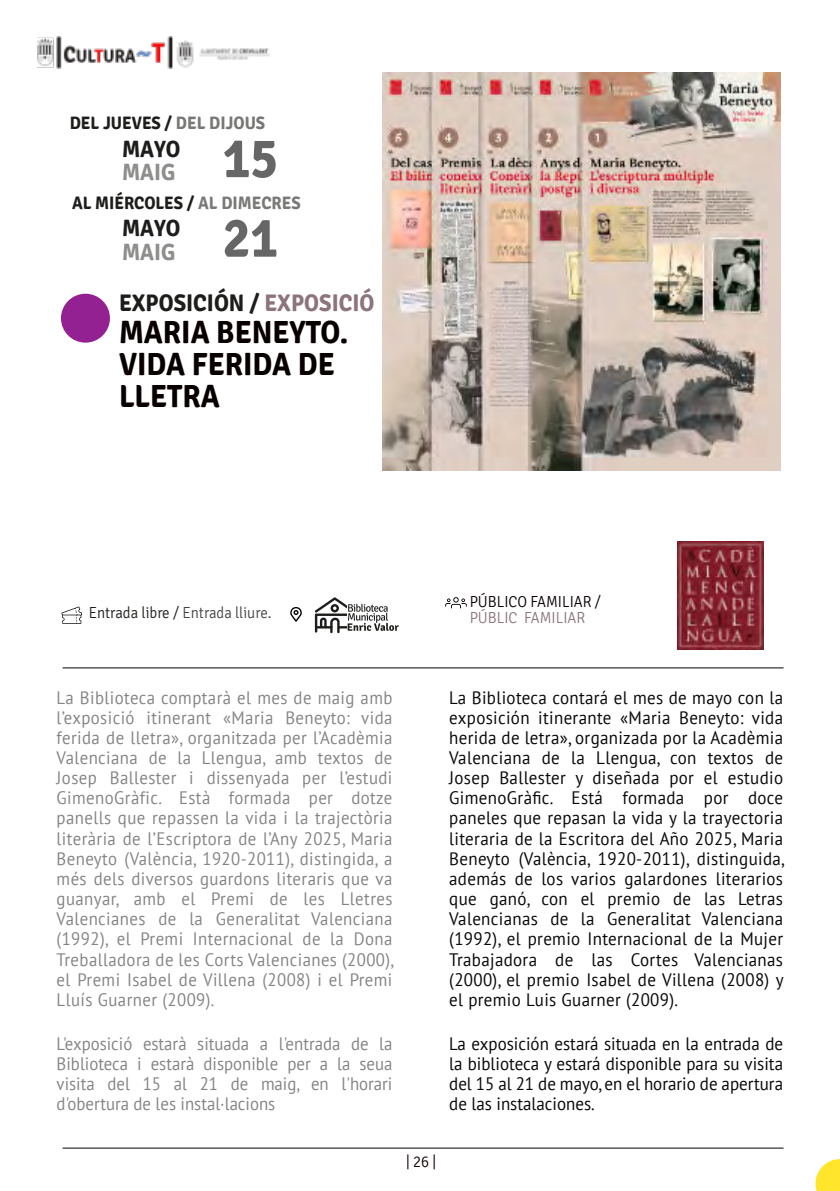
<style>
.page{position:relative;width:840px;height:1191px;background:#fff}
.page>*{position:absolute;margin:0;border:0;box-sizing:border-box;transform-origin:0 0}
.t1{font:700 55.8px "Signika";color:#666;scale:.93 1}
.t2{font:700 32px "Signika";color:#080000;scale:.93 1}
.t3{font:700 24px "Signika";color:#1d1d1b;scale:.93 1}
.t4{font:700 23.4px "Signika";color:#1d1d1b;scale:.93 1}
.t5{font:700 23.4px "Signika";color:rgb(29 29 27/.5);scale:.93 1}
.t6{font:18px "PT Sans";letter-spacing:.025em;color:rgb(8 8 8/.5);scale:.93 1}
.t7{font:18px "PT Sans";letter-spacing:.02em;color:#080808;scale:.94 1}
.t8{font:18px "PT Sans";color:rgb(8 8 8/.5);scale:.93 1}
.t9{font:18px "PT Sans";color:#080808;scale:.94 1}
.t10{font:700 18px "Signika";color:#1d1d1b;scale:.93 1}
.t11{font:300 16px "Signika";color:rgb(0 0 0/.74);scale:.93 1}
.t12{font:300 16px "Signika";color:#080000;scale:.93 1}
.t13{font:300 16px "Signika";color:#8c737c;scale:.93 1}
.t14{font:300 16px "Signika";color:#0f0000;scale:.93 1}
.s1{color:rgb(29 29 27/.6)}
.s2{color:#8c737c}
.s3{color:#1d1d1b}
</style>
<div class="page">
<img style="left:382px;top:73px;width:398px;height:397px">
<img style="left:37px;top:37px;width:233px;height:31px">
<svg style="left:815px;top:1159px;width:24px;height:32px"></svg>
<div style="left:61px;top:294px;width:49px;height:49px;background:#942192;border-radius:50%"></div>
<svg style="left:445px;top:597px;width:21px;height:11px"></svg>
<svg style="left:61px;top:606px;width:21px;height:18px"></svg>
<svg style="left:290px;top:607px;width:11px;height:15px"></svg>
<hr style="left:63px;top:1147px;width:719px;height:1px;background:#080000">
<hr style="left:63px;top:667px;width:719px;height:1px;background:#080000">
<svg style="left:314px;top:597px;width:84px;height:36px"></svg>
<img style="left:677px;top:541px;width:86px;height:109px">
<p class="t10" style="left:70px;top:112px;width:212px">DEL JUEVES / <span class="s1">DEL DĲOUS</span></p>
<p class="t4" style="left:122px;top:135px;width:64px">MAYO</p>
<p class="t5" style="left:122px;top:158px;width:59px">MAIG</p>
<p class="t4" style="left:122px;top:214px;width:64px">MAYO</p>
<p class="t5" style="left:122px;top:238px;width:59px">MAIG</p>
<p class="t3" style="left:119px;top:289px;width:276px">EXPOSICIÓN / <span class="s2">EXPOSICIÓ</span></p>
<p class="t2" style="left:119px;top:313px;width:248px">MARIA BENEYTO.</p>
<p class="t2" style="left:119px;top:345px;width:233px">VIDA FERIDA DE</p>
<p class="t2" style="left:119px;top:377px;width:110px">LLETRA</p>
<p class="t1" style="left:223px;top:125px;width:61px">15</p>
<p class="t10" style="left:72px;top:192px;width:247px">AL MIÉRCOLES / <span class="s1">AL DIMECRES</span></p>
<p class="t1" style="left:223px;top:204px;width:61px">21</p>
<p class="t11" style="left:89px;top:603px;width:198px"><span class="s3">Entrada libre /</span> Entrada lliure.</p>
<p class="t12" style="left:469px;top:592px;width:143px">PÚBLICO FAMILIAR /</p>
<p class="t13" style="left:469px;top:608px;width:126px">PÚBLIC FAMILIAR</p>
<p class="t6" style="left:57px;top:690px;width:362px">La Biblioteca comptarà el mes de maig amb</p>
<p class="t6" style="left:57px;top:710px;width:362px">l’exposició itinerant «Maria Beneyto: vida</p>
<p class="t6" style="left:57px;top:730px;width:362px">ferida de lletra», organitzada per l’Acadèmia</p>
<p class="t6" style="left:57px;top:750px;width:362px">Valenciana de la Llengua, amb textos de</p>
<p class="t6" style="left:57px;top:770px;width:362px">Josep Ballester i dissenyada per l’estudi</p>
<p class="t6" style="left:57px;top:791px;width:362px">GimenoGràfic. Està formada per dotze</p>
<p class="t6" style="left:57px;top:811px;width:362px">panells que repassen la vida i la trajectòria</p>
<p class="t6" style="left:57px;top:831px;width:362px">literària de l’Escriptora de l’Any 2025, Maria</p>
<p class="t6" style="left:57px;top:851px;width:362px">Beneyto (València, 1920-2011), distingida, a</p>
<p class="t6" style="left:57px;top:871px;width:362px">més dels diversos guardons literaris que va</p>
<p class="t6" style="left:57px;top:891px;width:362px">guanyar, amb el Premi de les Lletres</p>
<p class="t6" style="left:57px;top:911px;width:362px">Valencianes de la Generalitat Valenciana</p>
<p class="t6" style="left:57px;top:932px;width:362px">(1992), el Premi Internacional de la Dona</p>
<p class="t6" style="left:57px;top:952px;width:364px">Treballadora de les Corts Valencianes (2000),</p>
<p class="t6" style="left:57px;top:972px;width:362px">el Premi Isabel de Villena (2008) i el Premi</p>
<p class="t6" style="left:57px;top:992px;width:171px">Lluís Guarner (2009).</p>
<p class="t8" style="left:57px;top:1036px;width:362px">L'exposició estarà situada a l'entrada de la</p>
<p class="t8" style="left:57px;top:1056px;width:362px">Biblioteca i estarà disponible per a la seua</p>
<p class="t8" style="left:57px;top:1076px;width:362px">visita del 15 al 21 de maig, en l'horari</p>
<p class="t8" style="left:57px;top:1097px;width:236px">d'obertura de les instal·lacions</p>
<p class="t7" style="left:449px;top:690px;width:356px">La Biblioteca contará el mes de mayo con la</p>
<p class="t7" style="left:449px;top:710px;width:356px">exposición itinerante «Maria Beneyto: vida</p>
<p class="t7" style="left:449px;top:730px;width:356px">herida de letra», organizada por la Acadèmia</p>
<p class="t7" style="left:449px;top:750px;width:356px">Valenciana de la Llengua, con textos de</p>
<p class="t7" style="left:449px;top:770px;width:356px">Josep Ballester y diseñada por el estudio</p>
<p class="t7" style="left:449px;top:791px;width:356px">GimenoGràfic. Está formada por doce</p>
<p class="t7" style="left:449px;top:811px;width:356px">paneles que repasan la vida y la trayectoria</p>
<p class="t7" style="left:449px;top:831px;width:356px">literaria de la Escritora del Año 2025, Maria</p>
<p class="t7" style="left:449px;top:851px;width:358px">Beneyto (València, 1920-2011), distinguida,</p>
<p class="t7" style="left:449px;top:871px;width:356px">además de los varios galardones literarios</p>
<p class="t7" style="left:449px;top:891px;width:356px">que ganó, con el premio de las Letras</p>
<p class="t7" style="left:449px;top:911px;width:356px">Valencianas de la Generalitat Valenciana</p>
<p class="t7" style="left:449px;top:931px;width:356px">(1992), el premio Internacional de la Mujer</p>
<p class="t7" style="left:449px;top:952px;width:356px">Trabajadora de las Cortes Valencianas</p>
<p class="t7" style="left:449px;top:972px;width:357px">(2000), el premio Isabel de Villena (2008) y</p>
<p class="t7" style="left:449px;top:992px;width:245px">el premio Luis Guarner (2009).</p>
<p class="t9" style="left:449px;top:1036px;width:356px">La exposición estará situada en la entrada de</p>
<p class="t9" style="left:449px;top:1056px;width:356px">la biblioteca y estará disponible para su visita</p>
<p class="t9" style="left:449px;top:1076px;width:356px">del 15 al 21 de mayo, en el horario de apertura</p>
<p class="t9" style="left:449px;top:1096px;width:156px">de las instalaciones.</p>
<p class="t14" style="left:406px;top:1151px;width:33px">| 26 |</p>
</div>
